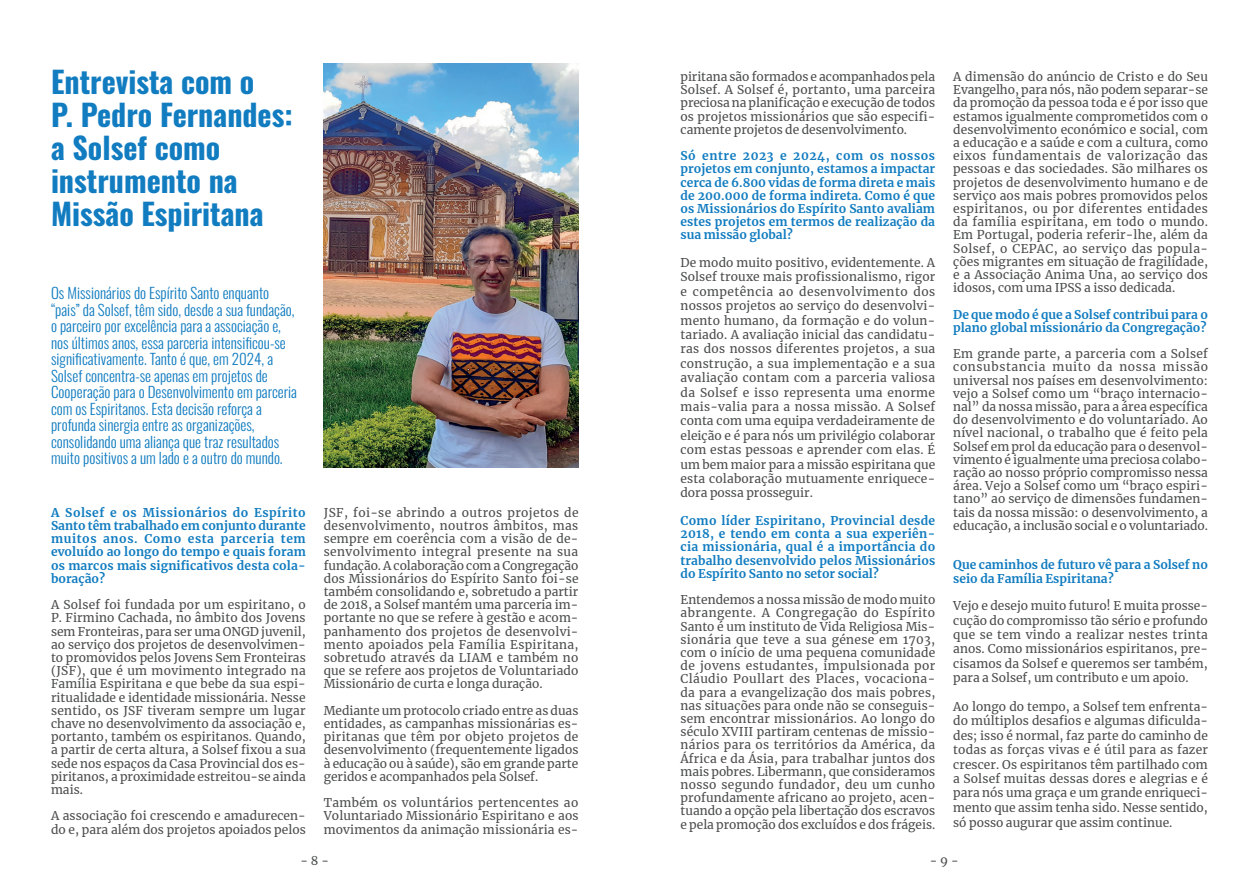
<style>
.page{position:relative;width:1259px;height:893px;background:#fff}
.page>*{position:absolute;margin:0;border:0;box-sizing:border-box;transform-origin:0 0}
.titulo_pequeno{font:700 30px/33px "Oswald";color:#117cc0}
.titulo_pequeno-2{font:300 15px/16.5px "Oswald";color:#117cc0}
.t1{font:12px/13.2px "Merriweather";color:#4b4c4d;text-align:justify}
.t2{font:700 12px/13.2px "Merriweather";color:#117cc0;text-align:justify}
</style>
<div class="page">
<img style="left:324px;top:64px;width:254px;height:404px">
<p class="titulo_pequeno" style="left:51px;top:67px;width:205px">Entrevista com o</p>
<p class="titulo_pequeno" style="left:51px;top:100px;width:243px">P. Pedro Fernandes: a Solsef como instrumento na<br>Missão Espiritana</p>
<p class="titulo_pequeno-2" style="left:51px;top:283px;width:245px">Os Missionários do Espírito Santo enquanto “pais” da Solsef, têm sido, desde a sua fundação, o parceiro por excelência para a associação e, nos últimos anos, essa parceria intensificou-se significativamente. Tanto é que, em 2024, a</p>
<p class="titulo_pequeno-2" style="left:51px;top:365px;width:247px">Solsef concentra-se apenas em projetos de<br>Cooperação para o Desenvolvimento em parceria com os Espiritanos. Esta decisão reforça a</p>
<p class="titulo_pequeno-2" style="left:51px;top:415px;width:233px">profunda sinergia entre as organizações, consolidando uma aliança que traz resultados muito positivos a um lado e a outro do mundo.</p>
<p class="t2" style="left:51px;top:505px;width:256px">A Solsef e os Missionários do Espírito Santo têm trabalhado em conjunto durante muitos anos. Como esta parceria tem evoluído ao longo do tempo e quais foram os marcos mais significativos desta cola&shy;boração?</p>
<p class="t1" style="left:51px;top:598px;width:256px">A Solsef foi fundada por um espiritano, o P. Firmino Cachada, no âmbito dos Jovens sem Fronteiras, para ser uma ONGD juvenil, ao serviço dos projetos de desenvolvimen&shy;to promovidos pelos Jovens Sem Fronteiras (JSF), que é um movimento integrado na Família Espiritana e que bebe da sua espi&shy;ritualidade e identidade missionária. Nesse sentido, os JSF tiveram sempre um lugar chave no desenvolvimento da associação e, portanto, também os espiritanos. Quando, a partir de certa altura, a Solsef fixou a sua sede nos espaços da Casa Provincial dos es&shy;piritanos, a proximidade estreitou-se ainda mais.</p>
<p class="t1" style="left:51px;top:809px;width:256px">A associação foi crescendo e amadurecen&shy;do e, para além dos projetos apoiados pelos</p>
<p class="t1" style="left:324px;top:505px;width:256px">JSF, foi-se abrindo a outros projetos de desenvolvimento, noutros âmbitos, mas sempre em coerência com a visão de de&shy;senvolvimento integral presente na sua fundação. A colaboração com a Congregação dos Missionários do Espírito Santo foi-se também consolidando e, sobretudo a partir de 2018, a Solsef mantém uma parceria im&shy;portante no que se refere à gestão e acom&shy;panhamento dos projetos de desenvolvi&shy;mento apoiados pela Família Espiritana, sobretudo através da LIAM e também no que se refere aos projetos de Voluntariado Missionário de curta e longa duração.</p>
<p class="t1" style="left:324px;top:703px;width:256px">Mediante um protocolo criado entre as duas entidades, as campanhas missionárias es&shy;piritanas que têm por objeto projetos de desenvolvimento (frequentemente ligados à educação ou à saúde), são em grande parte geridos e acompanhados pela Solsef.</p>
<p class="t1" style="left:324px;top:796px;width:256px">Também os voluntários pertencentes ao Voluntariado Missionário Espiritano e aos movimentos da animação missionária es-</p>
<p class="t1" style="left:680px;top:70px;width:256px">piritana são formados e acompanhados pela Solsef. A Solsef é, portanto, uma parceira preciosa na planificação e execução de todos os projetos missionários que são especifi&shy;camente projetos de desenvolvimento.</p>
<p class="t2" style="left:680px;top:149px;width:256px">Só entre 2023 e 2024, com os nossos projetos em conjunto, estamos a impactar cerca de 6.800 vidas de forma direta e mais de 200.000 de forma indireta. Como é que os Missionários do Espírito Santo avaliam estes projetos em termos de realização da sua missão global?</p>
<p class="t1" style="left:680px;top:255px;width:256px;line-height:14.4px">De modo muito positivo, evidentemente. A Solsef trouxe mais profissionalismo, rigor e competência ao desenvolvimento dos nossos projetos ao serviço do desenvolvi&shy;mento humano, da formação e do volun&shy;tariado. A avaliação inicial das candidatu&shy;ras dos nossos diferentes projetos, a sua construção, a sua implementação e a sua avaliação contam com a parceria valiosa da Solsef e isso representa uma enorme mais-valia para a nossa missão. A Solsef conta com uma equipa verdadeiramente de eleição e é para nós um privilégio colaborar com estas pessoas e aprender com elas. É um bem maior para a missão espiritana que esta colaboração mutuamente enriquece&shy;dora possa prosseguir.</p>
<p class="t2" style="left:680px;top:514px;width:256px">Como líder Espiritano, Provincial desde 2018, e tendo em conta a sua experiên&shy;cia missionária, qual é a importância do trabalho desenvolvido pelos Missionários do Espírito Santo no setor social?</p>
<p class="t1" style="left:680px;top:593px;width:256px">Entendemos a nossa missão de modo muito abrangente. A Congregação do Espírito Santo é um instituto de Vida Religiosa Mis&shy;sionária que teve a sua génese em 1703, com o início de uma pequena comunidade de jovens estudantes, impulsionada por Cláudio Poullart des Places, vocaciona&shy;da para a evangelização dos mais pobres, nas situações para onde não se conseguis&shy;sem encontrar missionários. Ao longo do século XVIII partiram centenas de missio&shy;nários para os territórios da América, da África e da Ásia, para trabalhar juntos dos mais pobres. Libermann, que consideramos nosso segundo fundador, deu um cunho profundamente africano ao projeto, acen&shy;tuando a opção pela libertação dos escravos e pela promoção dos excluídos e dos frágeis.</p>
<p class="t1" style="left:953px;top:70px;width:256px">A dimensão do anúncio de Cristo e do Seu Evangelho, para nós, não podem separar-se da promoção da pessoa toda e é por isso que estamos igualmente comprometidos com o desenvolvimento económico e social, com a educação e a saúde e com a cultura, como eixos fundamentais de valorização das pessoas e das sociedades. São milhares os projetos de desenvolvimento humano e de serviço aos mais pobres promovidos pelos espiritanos, ou por diferentes entidades da família espiritana, em todo o mundo.<br>Em Portugal, poderia referir-lhe, além da Solsef, o CEPAC, ao serviço das popula&shy;ções migrantes em situação de fragilidade, e a Associação Anima Una, ao serviço dos idosos, com uma IPSS a isso dedicada.</p>
<p class="t2" style="left:953px;top:307px;width:256px">De que modo é que a Solsef contribui para o plano global missionário da Congregação?</p>
<p class="t1" style="left:953px;top:347px;width:256px">Em grande parte, a parceria com a Solsef consubstancia muito da nossa missão universal nos países em desenvolvimento: vejo a Solsef como um “braço internacio&shy;nal” da nossa missão, para a área específica do desenvolvimento e do voluntariado. Ao nível nacional, o trabalho que é feito pela Solsef em prol da educação para o desenvol&shy;vimento é igualmente uma preciosa colabo&shy;ração ao nosso próprio compromisso nessa área. Vejo a Solsef como um “braço espiri&shy;tano” ao serviço de dimensões fundamen&shy;tais da nossa missão: o desenvolvimento, a educação, a inclusão social e o voluntariado.</p>
<p class="t2" style="left:953px;top:558px;width:256px">Que caminhos de futuro vê para a Solsef no seio da Família Espiritana?</p>
<p class="t1" style="left:953px;top:598px;width:256px;line-height:14.4px">Vejo e desejo muito futuro! E muita prosse&shy;cução do compromisso tão sério e profundo que se tem vindo a realizar nestes trinta anos. Como missionários espiritanos, pre&shy;cisamos da Solsef e queremos ser também, para a Solsef, um contributo e um apoio.</p>
<p class="t1" style="left:953px;top:699px;width:256px;line-height:14.5px">Ao longo do tempo, a Solsef tem enfrenta&shy;do múltiplos desafios e algumas dificulda&shy;des; isso é normal, faz parte do caminho de todas as forças vivas e é útil para as fazer crescer. Os espiritanos têm partilhado com a Solsef muitas dessas dores e alegrias e é para nós uma graça e um grande enriqueci&shy;mento que assim tenha sido. Nesse sentido, só posso augurar que assim continue.</p>
<p class="t1" style="left:300px;top:854px;width:30px">- 8 -</p>
<p class="t1" style="left:930px;top:854px;width:30px">- 9 -</p>
</div>
